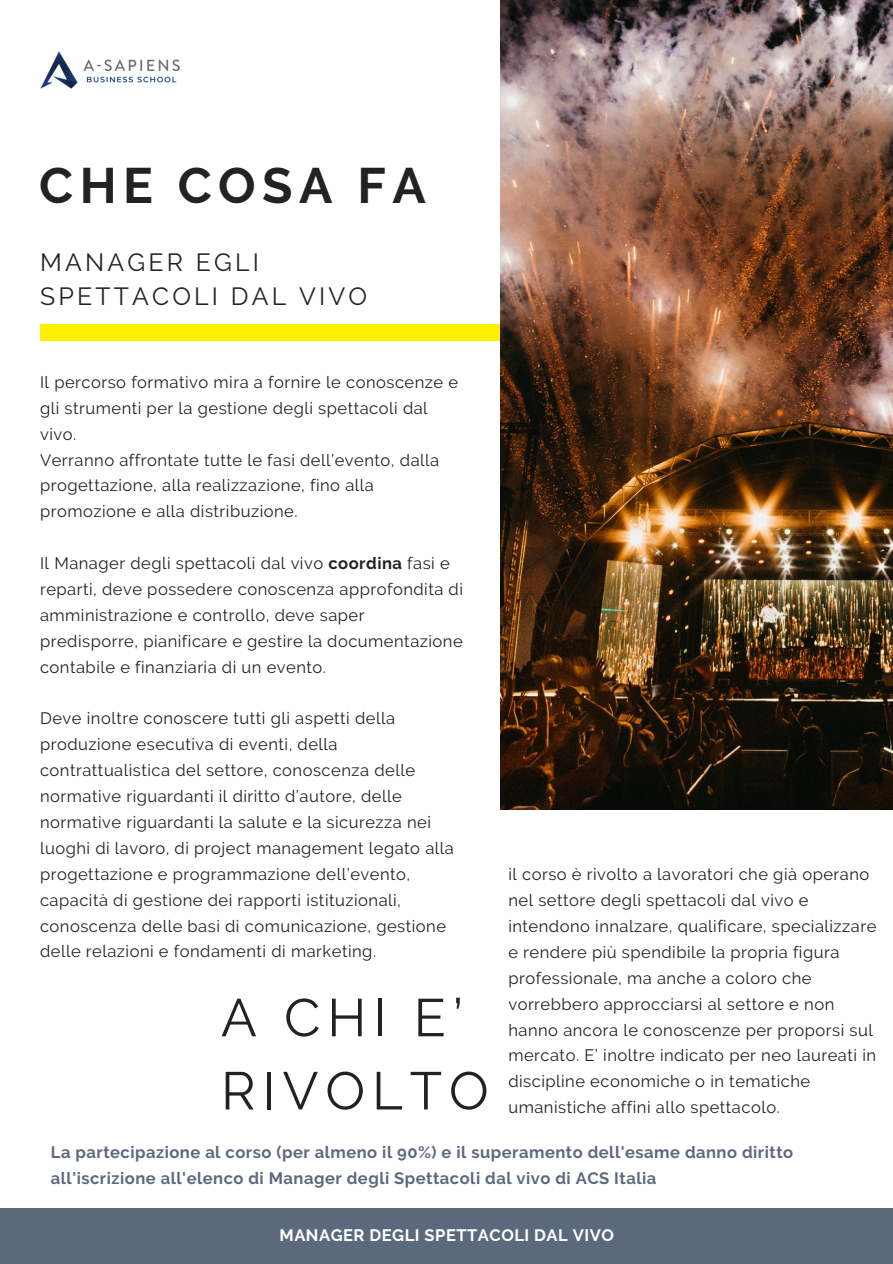
<style>
.page{position:relative;width:893px;height:1264px;background:#fff}
.page>*{position:absolute;margin:0;border:0;box-sizing:border-box;transform-origin:0 0}
.t1{font:52.95px/73.2px "Raleway";letter-spacing:.13em;color:#222}
.t2{font:700 49.65px "Raleway";letter-spacing:.13em;color:#222}
.t3{font:24.75px/33.8px "Raleway";letter-spacing:.13em;color:#222}
.t4{font:16.5px/25.8px "Raleway";letter-spacing:.03em;color:#222}
.t5{font:700 16.5px/25.8px "Raleway";letter-spacing:.03em;color:#5c697d}
.t6{font:700 16.5px "Raleway";letter-spacing:.03em;color:#fff}
.s1{font-weight:700}
</style>
<div class="page">
<div style="left:40px;top:324px;width:852px;height:17px;background:#fef001"></div>
<img style="left:500px;top:0;width:392px;height:809px">
<div style="left:0;top:1208px;width:892px;height:55px;background:#5c697d"></div>
<img style="left:40px;top:52px;width:140px;height:37px">
<p class="t2" style="left:39px;top:156px;width:388px">CHE COSA FA</p>
<h1 class="t3" style="left:40px;top:245px;width:329px">MANAGER EGLI<br>SPETTACOLI DAL VIVO</h1>
<h3 class="t4" style="left:40px;top:369px;width:419px">Il percorso formativo mira a fornire le conoscenze e gli strumenti per la gestione degli spettacoli dal vivo.</h3>
<p class="t4" style="left:40px;top:447px;width:400px">Verranno affrontate tutte le fasi dell’evento, dalla progettazione, alla realizzazione, fino alla promozione e alla distribuzione.</p>
<p class="t4" style="left:40px;top:550px;width:424px">Il Manager degli spettacoli dal vivo <span class="s1">coordina</span> fasi e reparti, deve possedere conoscenza approfondita di amministrazione e controllo, deve saper predisporre, pianificare e gestire la documentazione contabile e finanziaria di un evento.</p>
<p class="t4" style="left:40px;top:705px;width:415px">Deve inoltre conoscere tutti gli aspetti della produzione esecutiva di eventi, della contrattualistica del settore, conoscenza delle normative riguardanti il diritto d’autore, delle normative riguardanti la salute e la sicurezza nei luoghi di lavoro, di project management legato alla progettazione e programmazione dell’evento, capacità di gestione dei rapporti istituzionali, conoscenza delle basi di comunicazione, gestione delle relazioni e fondamenti di marketing.</p>
<p class="t1" style="left:221px;top:980px;width:269px">A CHI E’<br>RIVOLTO</p>
<p class="t4" style="left:508px;top:861px;width:369px">il corso è rivolto a lavoratori che già operano nel settore degli spettacoli dal vivo e intendono innalzare, qualificare, specializzare e rendere più spendibile la propria figura professionale, ma anche a coloro che vorrebbero approcciarsi al settore e non hanno ancora le conoscenze per proporsi sul mercato. E’ inoltre indicato per neo laureati in discipline economiche o in tematiche umanistiche affini allo spettacolo.</p>
<p class="t5" style="left:51px;top:1139px;width:743px">La partecipazione al corso (per almeno il 90%) e il superamento dell'esame danno diritto all'iscrizione all'elenco di Manager degli Spettacoli dal vivo di ACS Italia</p>
<h5 class="t6" style="left:279px;top:1225px;width:336px">MANAGER DEGLI SPETTACOLI DAL VIVO</h5>
</div>
